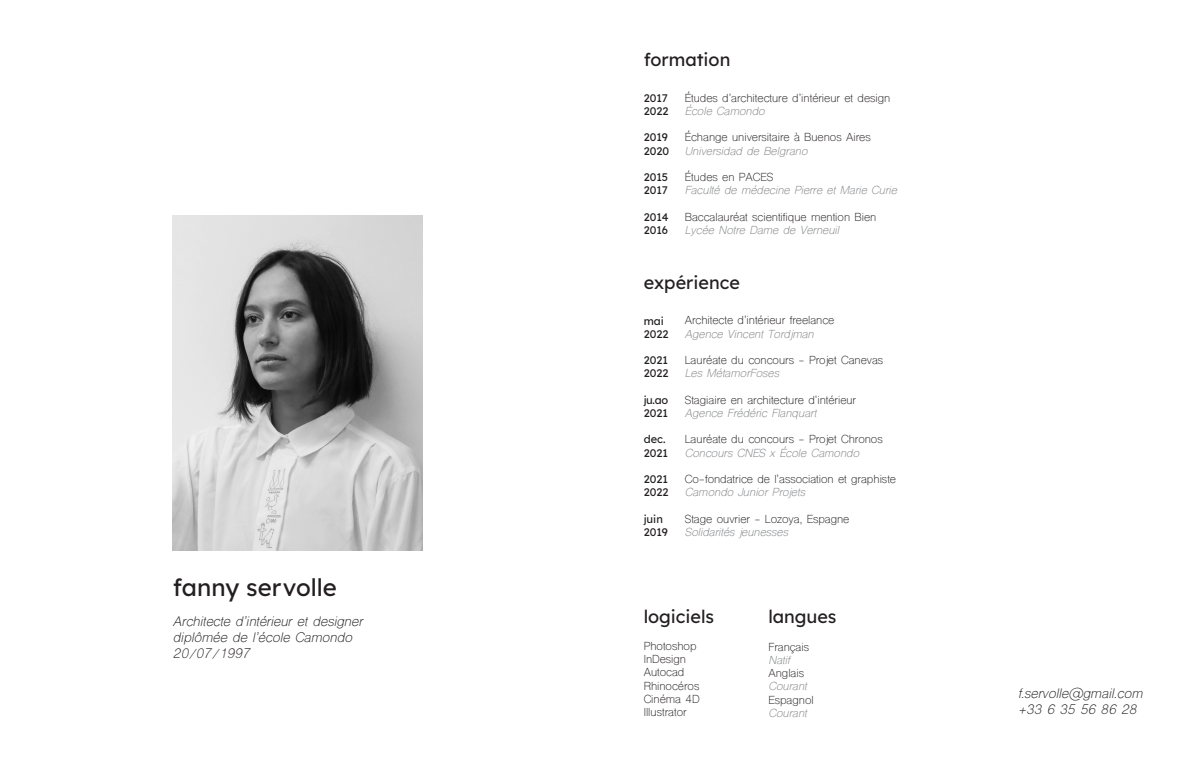
<style>
.page{position:relative;width:1191px;height:766px;background:#fff}
.page>*{position:absolute;margin:0;border:0;box-sizing:border-box;transform-origin:0 0}
.t1{font:24px "Lexend Regular 400";color:#231f20}
.t2{font:18px "Lexend Regular 400";color:#231f20}
.t3{font:italic 13px/15.6px "Shree Dev 0714";color:#231f20}
.t4{font:11px/13.2px "Shree Dev 0714";color:#231f20}
.t5{font:italic 11px "Shree Dev 0714";color:#808285}
.t6{font:11px/13.2px "Lexend Regular 400";color:#231f20}
</style>
<div class="page">
<img style="left:173px;top:215px;width:249px;height:335px">
<h1 class="t1" style="left:173px;top:572px;width:165px">fanny servolle</h1>
<p class="t3" style="left:173px;top:615px;width:191px">Architecte d’intérieur et designer diplômée de l’école Camondo<br>20/07/1997</p>
<h2 class="t2" style="left:643px;top:48px;width:88px">formation</h2>
<p class="t4" style="left:685px;top:92px;width:207px">Études d’architecture d’intérieur et design</p>
<p class="t5" style="left:685px;top:105px;width:81px">École Camondo</p>
<p class="t4" style="left:685px;top:132px;width:187px">Échange universitaire à Buenos Aires</p>
<p class="t5" style="left:685px;top:144px;width:124px">Universidad de Belgrano</p>
<p class="t4" style="left:685px;top:172px;width:90px">Études en PACES</p>
<p class="t5" style="left:685px;top:184px;width:214px">Faculté de médecine Pierre et Marie Curie</p>
<p class="t4" style="left:685px;top:211px;width:193px">Baccalauréat scientifique mention Bien</p>
<p class="t5" style="left:685px;top:223px;width:156px">Lycée Notre Dame de Verneuil</p>
<p class="t6" style="left:643px;top:91px;width:26px">2017<br>2022</p>
<p class="t6" style="left:643px;top:131px;width:27px">2019<br>2020</p>
<p class="t6" style="left:643px;top:170px;width:26px">2015<br>2017</p>
<p class="t6" style="left:643px;top:210px;width:27px">2014<br>2016</p>
<h2 class="t2" style="left:643px;top:271px;width:98px">expérience</h2>
<p class="t4" style="left:685px;top:315px;width:151px">Architecte d’intérieur freelance</p>
<p class="t5" style="left:685px;top:327px;width:130px">Agence Vincent Tordjman</p>
<p class="t4" style="left:685px;top:354px;width:200px">Lauréate du concours - Projet Canevas</p>
<p class="t5" style="left:685px;top:367px;width:96px">Les MétamorFoses</p>
<p class="t4" style="left:685px;top:394px;width:173px">Stagiaire en architecture d’intérieur</p>
<p class="t5" style="left:685px;top:406px;width:133px">Agence Frédéric Flanquart</p>
<p class="t4" style="left:685px;top:434px;width:199px">Lauréate du concours - Projet Chronos</p>
<p class="t5" style="left:685px;top:446px;width:176px">Concours CNES x École Camondo</p>
<p class="t4" style="left:685px;top:473px;width:213px">Co-fondatrice de l’association et graphiste</p>
<p class="t5" style="left:685px;top:486px;width:122px">Camondo Junior Projets</p>
<p class="t4" style="left:685px;top:513px;width:166px">Stage ouvrier - Lozoya, Espagne</p>
<p class="t5" style="left:685px;top:525px;width:105px">Solidarités jeunesses</p>
<p class="t6" style="left:643px;top:314px;width:26px">mai<br>2022</p>
<p class="t6" style="left:643px;top:353px;width:26px">2021<br>2022</p>
<p class="t6" style="left:643px;top:393px;width:26px">ju.ao<br>2021</p>
<p class="t6" style="left:643px;top:432px;width:26px">dec.<br>2021</p>
<p class="t6" style="left:643px;top:472px;width:26px">2021<br>2022</p>
<p class="t6" style="left:643px;top:512px;width:26px">juin<br>2019</p>
<h2 class="t2" style="left:643px;top:604px;width:72px">logiciels</h2>
<p class="t4" style="left:643px;top:640px;width:57px">Photoshop<br>InDesign<br>Autocad<br>Rhinocéros<br>Cinéma 4D<br>Illustrator</p>
<h2 class="t2" style="left:768px;top:604px;width:70px">langues</h2>
<p class="t4" style="left:768px;top:641px;width:42px">Français</p>
<p class="t5" style="left:768px;top:653px;width:23px">Natif</p>
<p class="t4" style="left:768px;top:667px;width:37px">Anglais</p>
<p class="t5" style="left:768px;top:680px;width:40px">Courant</p>
<p class="t4" style="left:768px;top:694px;width:47px">Espagnol</p>
<p class="t5" style="left:768px;top:706px;width:40px">Courant</p>
<p class="t3" style="left:1018px;top:686px;width:126px">f.servolle@gmail.com +33 6 35 56 86 28</p>
</div>
